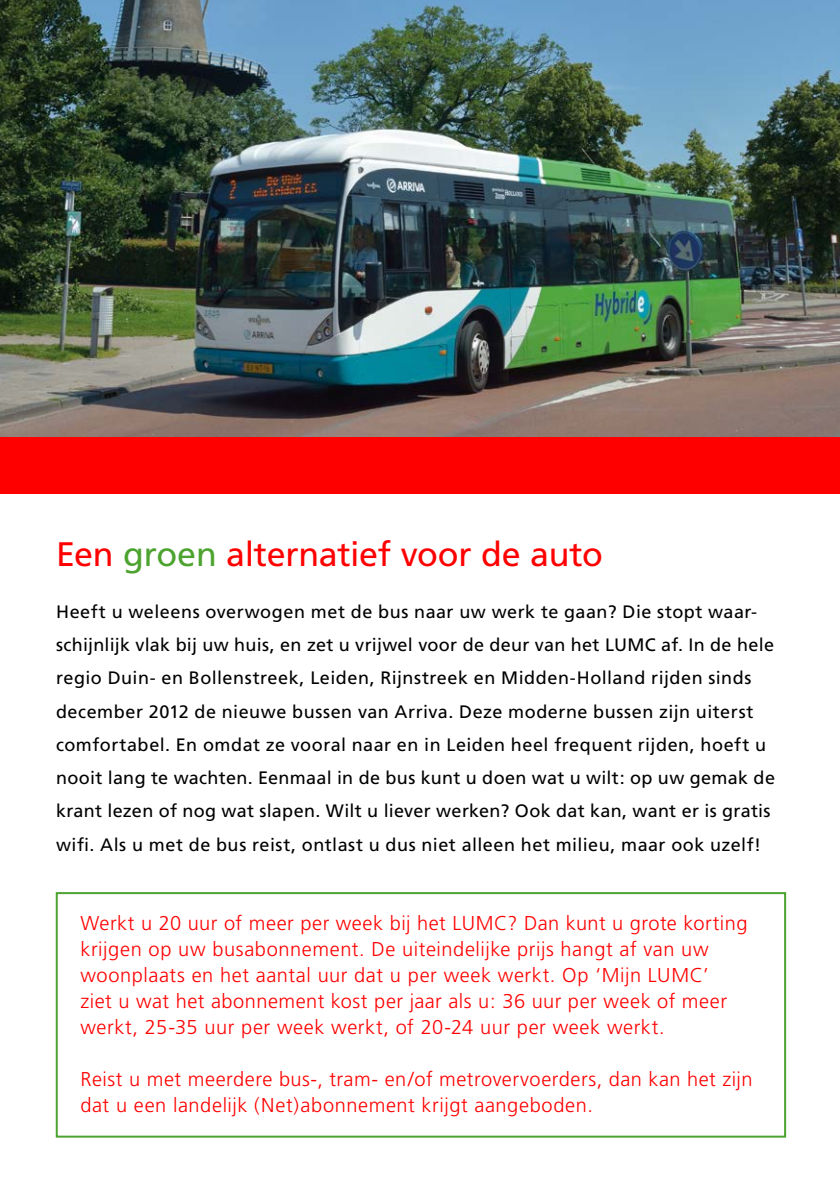
<style>
.page{position:relative;width:840px;height:1191px;background:#fff}
.page>*{position:absolute;margin:0;border:0;box-sizing:border-box;transform-origin:0 0}
.t1{font:34px "Frutiger";letter-spacing:-.01em;color:#f00}
.t2{font:300 20px/26px "Frutiger";letter-spacing:.025em;color:#f00}
.t3{font:18px/33.2px "Frutiger";letter-spacing:.025em;color:#000}
.s1{color:#4da32f}
</style>
<div class="page">
<div style="left:0;top:437px;width:839px;height:56px;background:#f00"></div>
<img style="left:0;top:0;width:839px;height:437px">
<div style="left:56px;top:892px;width:729px;height:245px;border:2px solid #4da32f"></div>
<hr style="left:839px;top:437px;width:1px;height:56px;background:#f00">
<h1 class="t1" style="left:56px;top:534px;width:548px">Een <span class="s1">groen</span> alternatief voor de auto</h1>
<p class="t3" style="left:56px;top:595px;width:720px">Heeft u weleens overwogen met de bus naar uw werk te gaan? Die stopt waar&shy;schijnlijk vlak bij uw huis, en zet u vrijwel voor de deur van het LUMC af. In de hele regio Duin- en Bollenstreek, Leiden, Rijnstreek en Midden-Holland rijden sinds december 2012 de nieuwe bussen van Arriva. Deze moderne bussen zijn uiterst comfortabel. En omdat ze vooral naar en in Leiden heel frequent rijden, hoeft u nooit lang te wachten. Eenmaal in de bus kunt u doen wat u wilt: op uw gemak de krant lezen of nog wat slapen. Wilt u liever werken? Ook dat kan, want er is gratis wifi. Als u met de bus reist, ontlast u dus niet alleen het milieu, maar ook uzelf!</p>
<p class="t2" style="left:80px;top:910px;width:668px">Werkt u 20 uur of meer per week bij het LUMC? Dan kunt u grote korting krijgen op uw busabonnement. De uiteindelijke prijs hangt af van uw woonplaats en het aantal uur dat u per week werkt. Op ‘Mijn LUMC’<br>ziet u wat het abonnement kost per jaar als u: 36 uur per week of meer werkt, 25-35 uur per week werkt, of 20-24 uur per week werkt.</p>
<p class="t2" style="left:80px;top:1066px;width:673px">Reist u met meerdere bus-, tram- en/of metrovervoerders, dan kan het zijn dat u een landelijk (Net)abonnement krijgt aangeboden.</p>
</div>
